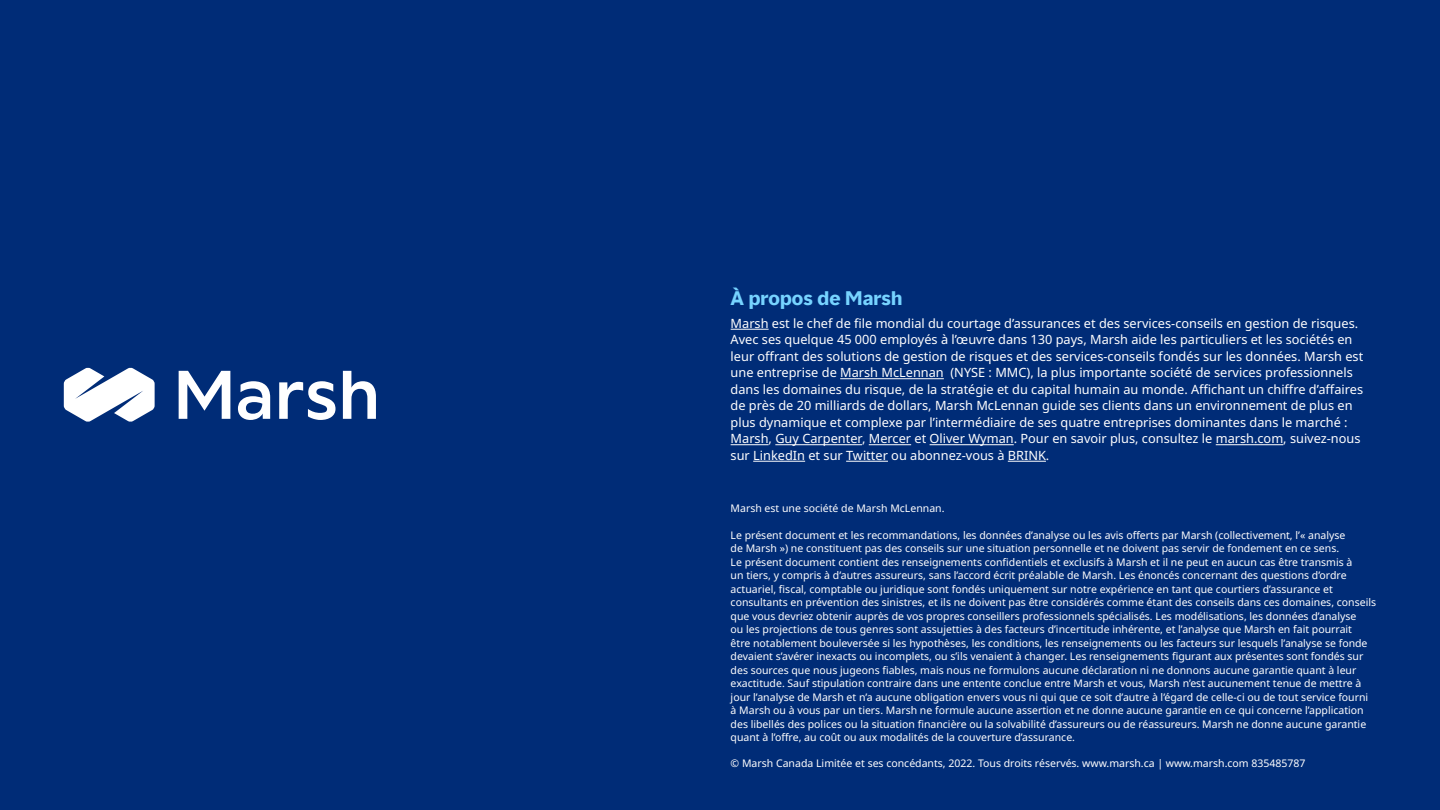
<style>
.page{position:relative;width:1440px;height:810px;background:#fff}
.page>*{position:absolute;margin:0;border:0;box-sizing:border-box;transform-origin:0 0}
.t1{font:700 18px "MMC Display";letter-spacing:.01em;color:#76d3ff}
.t2{font:12.75px/16.5px "Noto Sans";color:#fff}
.t3{font:10.5px/13.5px "Noto Sans";color:#fff}
</style>
<div class="page">
<div style="left:0;top:0;width:1439px;height:810px;background:#002c77"></div>
<hr style="left:730px;top:329px;width:38px;height:1px;background:#fff">
<hr style="left:840px;top:378px;width:103px;height:1px;background:#fff">
<hr style="left:730px;top:444px;width:38px;height:1px;background:#fff">
<hr style="left:775px;top:444px;width:87px;height:1px;background:#fff">
<hr style="left:868px;top:444px;width:43px;height:1px;background:#fff">
<hr style="left:929px;top:444px;width:84px;height:1px;background:#fff">
<hr style="left:1215px;top:444px;width:68px;height:1px;background:#fff">
<hr style="left:753px;top:461px;width:52px;height:1px;background:#fff">
<hr style="left:846px;top:461px;width:42px;height:1px;background:#fff">
<hr style="left:1007px;top:461px;width:38px;height:1px;background:#fff">
<svg style="left:179px;top:371px;width:51px;height:48px"></svg>
<svg style="left:238px;top:381px;width:32px;height:39px"></svg>
<svg style="left:279px;top:381px;width:56px;height:39px"></svg>
<svg style="left:343px;top:371px;width:33px;height:48px"></svg>
<svg style="left:64px;top:368px;width:91px;height:54px"></svg>
<h1 class="t1" style="left:730px;top:286px;width:173px">À propos de Marsh</h1>
<p class="t2" style="left:730px;top:315px;width:634px">Marsh est le chef de file mondial du courtage d’assurances et des services-conseils en gestion de risques.<br>Avec ses quelque 45 000 employés à l’œuvre dans 130 pays, Marsh aide les particuliers et les sociétés en leur offrant des solutions de gestion de risques et des services-conseils fondés sur les données. Marsh est une entreprise de Marsh McLennan (NYSE : MMC), la plus importante société de services professionnels dans les domaines du risque, de la stratégie et du capital humain au monde. Affichant un chiffre d’affaires de près de 20 milliards de dollars, Marsh McLennan guide ses clients dans un environnement de plus en plus dynamique et complexe par l’intermédiaire de ses quatre entreprises dominantes dans le marché :<br>Marsh, Guy Carpenter, Mercer et Oliver Wyman. Pour en savoir plus, consultez le marsh.com, suivez-nous sur LinkedIn et sur Twitter ou abonnez-vous à BRINK.</p>
<p class="t3" style="left:730px;top:502px;width:215px">Marsh est une société de Marsh McLennan.</p>
<p class="t3" style="left:730px;top:528px;width:647px">Le présent document et les recommandations, les données d’analyse ou les avis offerts par Marsh (collectivement, l’« analyse<br>de Marsh ») ne constituent pas des conseils sur une situation personnelle et ne doivent pas servir de fondement en ce sens.<br>Le présent document contient des renseignements confidentiels et exclusifs à Marsh et il ne peut en aucun cas être transmis à<br>un tiers, y compris à d’autres assureurs, sans l’accord écrit préalable de Marsh. Les énoncés concernant des questions d’ordre actuariel, fiscal, comptable ou juridique sont fondés uniquement sur notre expérience en tant que courtiers d’assurance et consultants en prévention des sinistres, et ils ne doivent pas être considérés comme étant des conseils dans ces domaines, conseils que vous devriez obtenir auprès de vos propres conseillers professionnels spécialisés. Les modélisations, les données d’analyse<br>ou les projections de tous genres sont assujetties à des facteurs d’incertitude inhérente, et l’analyse que Marsh en fait pourrait<br>être notablement bouleversée si les hypothèses, les conditions, les renseignements ou les facteurs sur lesquels l’analyse se fonde devaient s’avérer inexacts ou incomplets, ou s’ils venaient à changer. Les renseignements figurant aux présentes sont fondés sur des sources que nous jugeons fiables, mais nous ne formulons aucune déclaration ni ne donnons aucune garantie quant à leur exactitude. Sauf stipulation contraire dans une entente conclue entre Marsh et vous, Marsh n’est aucunement tenue de mettre à jour l’analyse de Marsh et n’a aucune obligation envers vous ni qui que ce soit d’autre à l’égard de celle-ci ou de tout service fourni à Marsh ou à vous par un tiers. Marsh ne formule aucune assertion et ne donne aucune garantie en ce qui concerne l’application des libellés des polices ou la situation financière ou la solvabilité d’assureurs ou de réassureurs. Marsh ne donne aucune garantie quant à l’offre, au coût ou aux modalités de la couverture d’assurance.</p>
<p class="t3" style="left:730px;top:757px;width:576px">© Marsh Canada Limitée et ses concédants, 2022. Tous droits réservés. www.marsh.ca | www.marsh.com 835485787</p>
</div>
